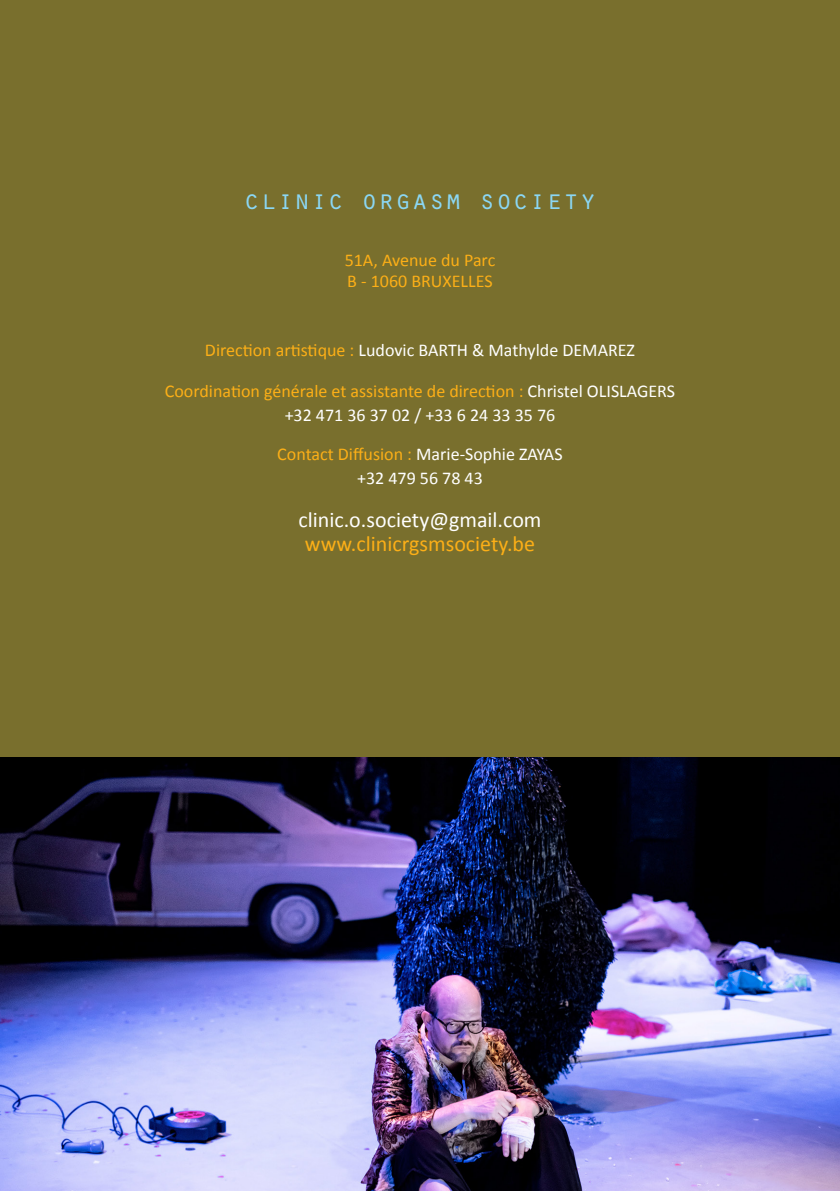
<style>
.page{position:relative;width:840px;height:1191px;background:#fff}
.page>*{position:absolute;margin:0;border:0;box-sizing:border-box;transform-origin:0 0}
.t1{font:28px "Orator Std";color:#8bd7f4}
.t2{font:22px "Calibri";color:#fff}
.t3{font:22px "Calibri";color:#fcaf17}
.t4{font:18px/21.6px "Calibri";color:#fcaf17}
.t5{font:18px "Calibri";color:#fff}
.s1{color:#fcaf17}
.s2{color:#fff}
</style>
<div class="page">
<div style="left:0;top:0;width:839px;height:1191px;background:#796f2d"></div>
<img style="left:0;top:757px;width:839px;height:434px">
<h1 class="t1" style="left:243px;top:179px;width:354px">clinic orgasm society</h1>
<p class="t4" style="left:344px;top:249px;width:152px">51A, Avenue du Parc<br>B - 1060 BRUXELLES</p>
<p class="t5" style="left:205px;top:338px;width:431px"><span class="s1">Direction artistique :</span> Ludovic BARTH &amp; Mathylde DEMAREZ</p>
<p class="t4" style="left:165px;top:380px;width:511px">Coordination générale et assistante de direction : <span class="s2">Christel OLISLAGERS</span></p>
<p class="t5" style="left:284px;top:403px;width:272px">+32 471 36 37 02 / +33 6 24 33 35 76</p>
<p class="t4" style="left:277px;top:443px;width:287px">Contact Diffusion : <span class="s2">Marie-Sophie ZAYAS</span></p>
<p class="t5" style="left:357px;top:467px;width:127px">+32 479 56 78 43</p>
<p class="t2" style="left:298px;top:505px;width:244px">clinic.o.society@gmail.com</p>
<p class="t3" style="left:305px;top:529px;width:232px">www.clinicrgsmsociety.be</p>
</div>
